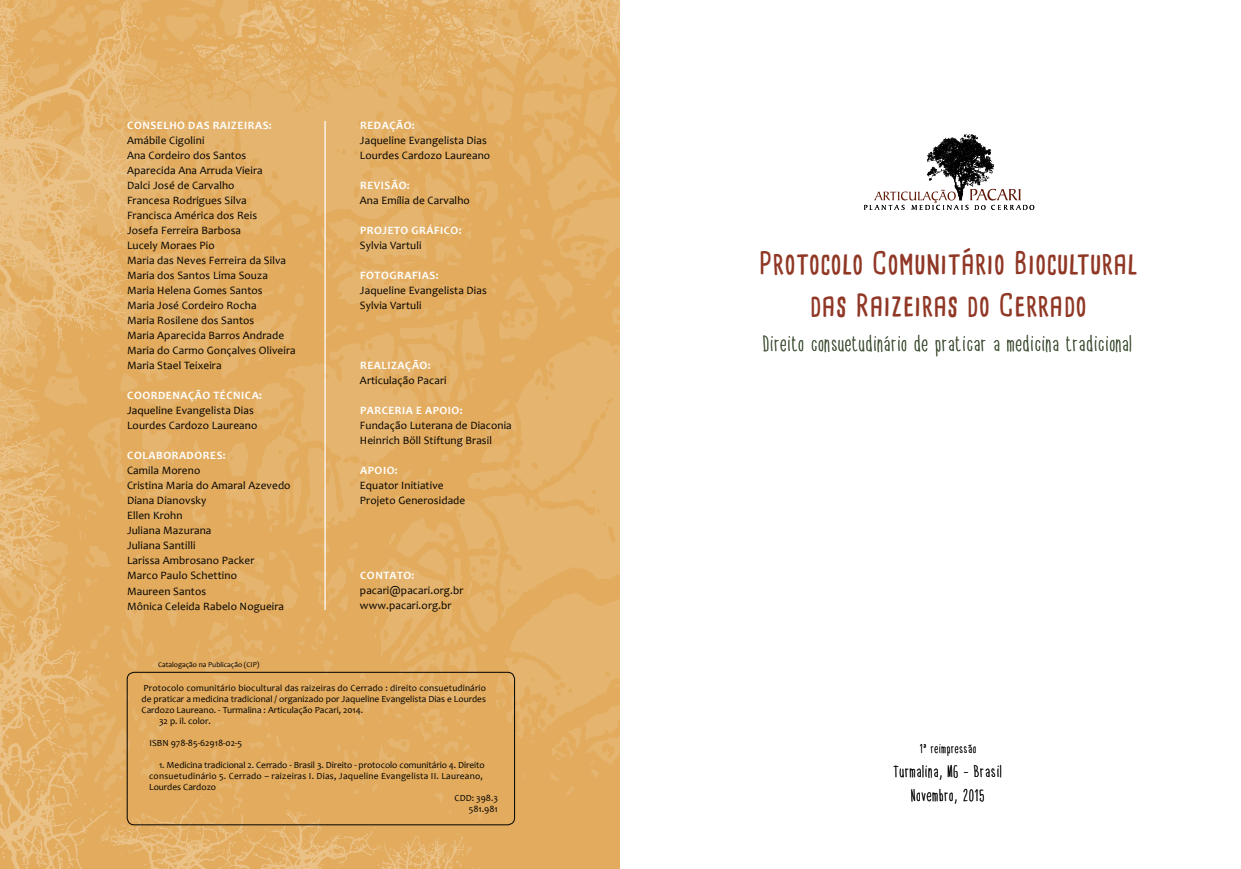
<style>
.page{position:relative;width:1241px;height:869px;background:#fff}
.page>*{position:absolute;margin:0;border:0;box-sizing:border-box;transform-origin:0 0}
.t1{font:700 30px/41.2px "Cardenio Modern";letter-spacing:.025em;color:#903725;text-align:center}
.t2{font:21.25px "Thin Font";letter-spacing:-.005em;color:#44543a}
.t3{font:16.12px/23.8px "Thin Font";letter-spacing:.01em;color:#000;text-align:center}
.t4{font:12.5px "Thin Font";letter-spacing:.01em;color:#000}
.t5{font:11.25px/15px "Candara";letter-spacing:.01em;color:#000}
.t6{font:700 11.25px "Candara";letter-spacing:.05em;color:#fff}
.t7{font:9.38px "Candara";color:#000}
.t8{font:9.38px "Candara";letter-spacing:.025em;color:#000}
.t9{font:7.5px "Candara";color:#000}
</style>
<div class="page">
<img style="left:126px;top:133px;width:494px;height:650px">
<img style="left:169px;top:0;width:451px;height:133px">
<img style="left:126px;top:783px;width:494px;height:85px">
<img style="left:0;top:0;width:169px;height:471px">
<img style="left:0;top:326px;width:126px;height:542px">
<svg style="left:864px;top:134px;width:170px;height:76px"></svg>
<hr style="left:324px;top:121px;width:1px;height:488px;background:#fff">
<div style="left:127px;top:671px;width:388px;height:153px;border:1px solid #000;border-radius:7px"></div>
<p class="t6" style="left:127px;top:118px;width:146px">CONSELHO DAS RAIZEIRAS:</p>
<p class="t5" style="left:127px;top:133px;width:170px">Amábile Cigolini<br>Ana Cordeiro dos Santos<br>Aparecida Ana Arruda Vieira<br>Dalci José de Carvalho<br>Francesa Rodrigues Silva<br>Francisca América dos Reis<br>Josefa Ferreira Barbosa<br>Lucely Moraes Pio<br>Maria das Neves Ferreira da Silva<br>Maria dos Santos Lima Souza<br>Maria Helena Gomes Santos<br>Maria José Cordeiro Rocha<br>Maria Rosilene dos Santos<br>Maria Aparecida Barros Andrade<br>Maria do Carmo Gonçalves Oliveira<br>Maria Stael Teixeira</p>
<p class="t6" style="left:127px;top:388px;width:136px">COORDENAÇÃO TÉCNICA:</p>
<p class="t5" style="left:127px;top:403px;width:132px">Jaqueline Evangelista Dias<br>Lourdes Cardozo Laureano</p>
<p class="t6" style="left:127px;top:448px;width:100px">COLABORADORES:</p>
<p class="t5" style="left:127px;top:463px;width:165px">Camila Moreno<br>Cristina Maria do Amaral Azevedo<br>Diana Dianovsky<br>Ellen Krohn<br>Juliana Mazurana<br>Juliana Santilli<br>Larissa Ambrosano Packer<br>Marco Paulo Schettino<br>Maureen Santos<br>Mônica Celeida Rabelo Nogueira</p>
<p class="t9" style="left:158px;top:659px;width:103px">Catalogação na Publicação (CIP)</p>
<p class="t6" style="left:360px;top:118px;width:56px">REDAÇÃO:</p>
<p class="t5" style="left:360px;top:133px;width:132px">Jaqueline Evangelista Dias<br>Lourdes Cardozo Laureano</p>
<p class="t6" style="left:360px;top:178px;width:51px">REVISÃO:</p>
<p class="t5" style="left:360px;top:193px;width:111px">Ana Emília de Carvalho</p>
<p class="t6" style="left:360px;top:223px;width:103px">PROJETO GRÁFICO:</p>
<p class="t5" style="left:360px;top:238px;width:63px">Sylvia Vartuli</p>
<p class="t6" style="left:360px;top:268px;width:80px">FOTOGRAFIAS:</p>
<p class="t5" style="left:360px;top:283px;width:128px">Jaqueline Evangelista Dias<br>Sylvia Vartuli</p>
<p class="t6" style="left:360px;top:358px;width:72px">REALIZAÇÃO:</p>
<p class="t5" style="left:360px;top:373px;width:88px">Articulação Pacari</p>
<p class="t6" style="left:360px;top:403px;width:104px">PARCERIA E APOIO:</p>
<p class="t5" style="left:360px;top:418px;width:153px">Fundação Luterana de Diaconia<br>Heinrich Böll Stiftung Brasil</p>
<p class="t6" style="left:360px;top:463px;width:39px">APOIO:</p>
<p class="t5" style="left:360px;top:478px;width:107px">Equator Initiative<br>Projeto Generosidade</p>
<p class="t6" style="left:360px;top:568px;width:56px">CONTATO:</p>
<p class="t5" style="left:360px;top:583px;width:105px">pacari@pacari.org.br www.pacari.org.br</p>
<p class="t7" style="left:144px;top:681px;width:344px">Protocolo comunitário biocultural das raizeiras do Cerrado : direito consuetudinário</p>
<p class="t7" style="left:141px;top:692px;width:346px">de praticar a medicina tradicional / organizado por Jaqueline Evangelista Dias e Lourdes</p>
<p class="t7" style="left:141px;top:703px;width:223px">Cardozo Laureano. - Turmalina : Articulação Pacari, 2014.</p>
<p class="t7" style="left:159px;top:714px;width:53px">32 p. il. color.</p>
<p class="t7" style="left:149px;top:736px;width:94px">ISBN 978-85-62918-02-5</p>
<p class="t7" style="left:159px;top:758px;width:327px">1. Medicina tradicional 2. Cerrado - Brasil 3. Direito - protocolo comunitário 4. Direito</p>
<p class="t8" style="left:149px;top:769px;width:335px">consuetudinário 5. Cerrado – raizeiras I. Dias, Jaqueline Evangelista II. Laureano,</p>
<p class="t7" style="left:149px;top:780px;width:69px">Lourdes Cardozo</p>
<p class="t7" style="left:454px;top:791px;width:45px">CDD: 398.3</p>
<p class="t7" style="left:469px;top:802px;width:30px">581.981</p>
<h1 class="t1" style="left:759px;top:242px;width:380px">Protocolo Comunitário Biocultural das Raizeiras do Cerrado</h1>
<h2 class="t2" style="left:763px;top:332px;width:370px">Direito consuetudinário de praticar a medicina tradicional</h2>
<p class="t4" style="left:920px;top:741px;width:58px">1ª reimpressão</p>
<h3 class="t3" style="left:894px;top:759px;width:110px">Turmalina, MG - Brasil<br>Novembro, 2015</h3>
</div>
